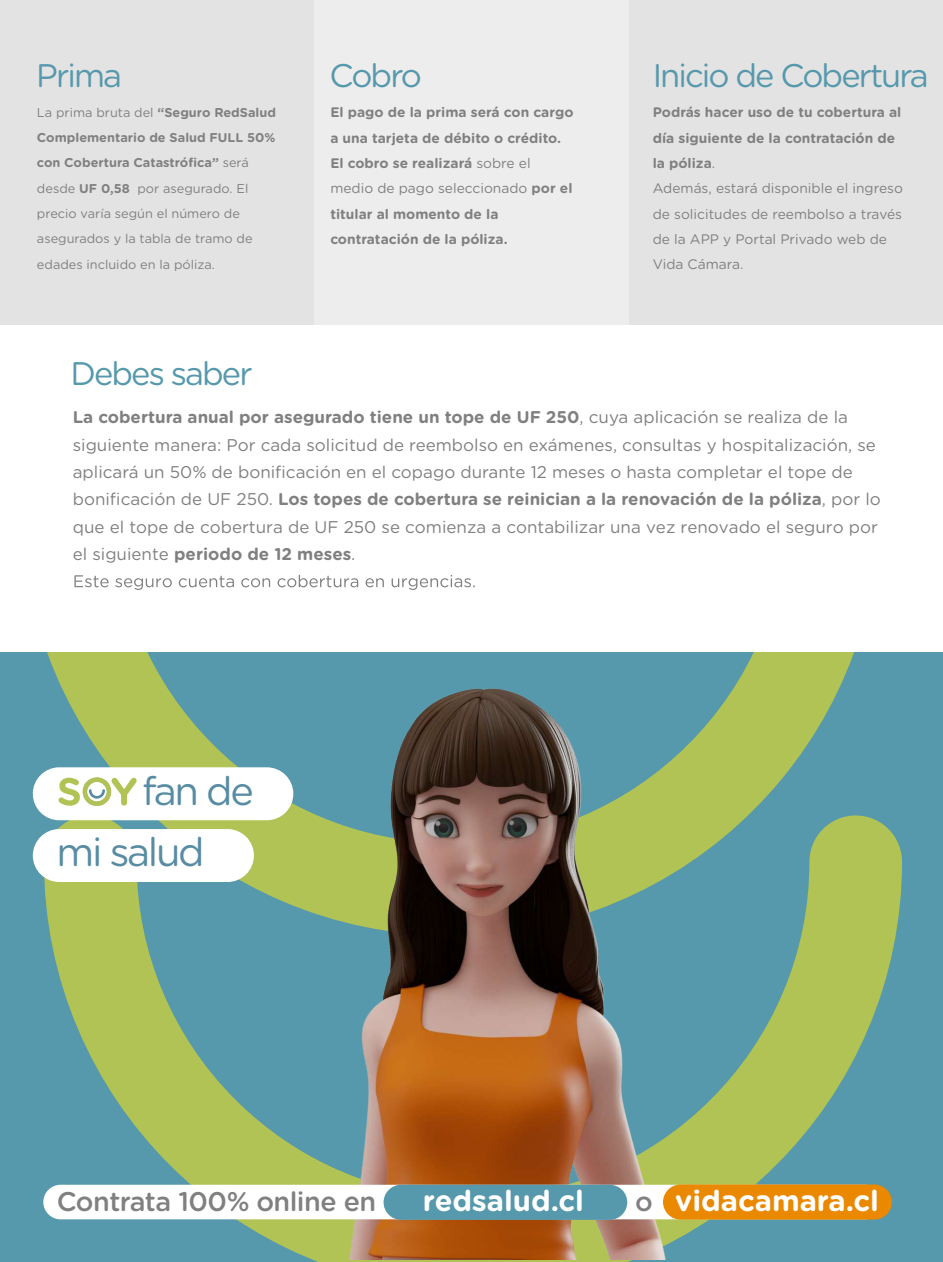
<style>
.page{position:relative;width:943px;height:1262px;background:#fff}
.page>*{position:absolute;margin:0;border:0;box-sizing:border-box;transform-origin:0 0}
.t1{font:39.83px/61px "Gotham Rounded";letter-spacing:-.06em;color:#588ca3}
.t2{font:32.62px "Gotham Rounded";letter-spacing:-.06em;color:#5698ac}
.t3{font:700 29.1px "Gotham Rounded";color:#fff}
.t4{font:500 27px "Gotham Rounded";letter-spacing:-.02em;color:#808080}
.t5{font:16.95px/27.3px "Gotham Rounded";color:#808080}
.t6{font:13.8px/25.3px "Gotham Rounded";color:#808080}
.t7{font:700 13.8px/25.3px "Gotham Rounded";color:#808080}
.t8{font:12.75px/25.3px "Gotham Rounded";color:#808080}
.s1{font-weight:700}
.s2{font-weight:400}
.s3{font-weight:500;font-size:27px;color:#808080}
</style>
<div class="page">
<div style="left:0;top:651px;width:943px;height:610px;background:#5698ac"></div>
<svg style="left:46px;top:822px;width:856px;height:439px"></svg>
<svg style="left:22px;top:651px;width:857px;height:284px"></svg>
<div style="left:0;top:0;width:314px;height:336px;background:#e3e3e3"></div>
<div style="left:628px;top:0;width:315px;height:336px;background:#e3e3e3"></div>
<div style="left:314px;top:0;width:314px;height:336px;background:#ededed"></div>
<div style="left:0;top:325px;width:943px;height:326px;background:#fff"></div>
<div style="left:33px;top:767px;width:260px;height:53px;background:#fff;border-radius:26px"></div>
<div style="left:33px;top:829px;width:221px;height:53px;background:#fff;border-radius:26px"></div>
<svg style="left:58px;top:777px;width:79px;height:29px"></svg>
<svg style="left:74px;top:574px;width:401px;height:16px"></svg>
<img style="left:315px;top:651px;width:383px;height:608px">
<div style="left:43px;top:1184px;width:839px;height:35px;background:#fff;border-radius:17px"></div>
<div style="left:663px;top:1184px;width:228px;height:35px;background:#ea8800;border-radius:18px"></div>
<div style="left:383px;top:1184px;width:244px;height:35px;background:#5698ac;border-radius:18px"></div>
<h2 class="t2" style="left:36px;top:53px;width:87px">Prima</h2>
<p class="t8" style="left:37px;top:99px;width:240px">La prima bruta del <span class="s1">“Seguro RedSalud<br>Complementario de Salud FULL 50% con Cobertura Catastrófica”</span> será desde <span class="s1">UF 0,58</span> por asegurado. El precio varía según el número de asegurados y la tabla de tramo de edades incluido en la póliza.</p>
<h2 class="t2" style="left:329px;top:53px;width:94px">Cobro</h2>
<p class="t7" style="left:330px;top:99px;width:245px">El pago de la prima será con cargo a una tarjeta de débito o crédito.<br>El cobro se realizará <span class="s2">sobre el medio de pago seleccionado</span> por el titular al momento de la contratación de la póliza.</p>
<h2 class="t2" style="left:652px;top:53px;width:277px">Inicio de Cobertura</h2>
<p class="t6" style="left:652px;top:99px;width:252px"><span class="s1">Podrás hacer uso de tu cobertura al día siguiente de la contratación de la póliza</span>.<br>Además, estará disponible el ingreso de solicitudes de reembolso a través de la APP y Portal Privado web de<br>Vida Cámara.</p>
<h2 class="t2" style="left:70px;top:351px;width:184px">Debes saber</h2>
<p class="t5" style="left:73px;top:402px;width:809px"><span class="s1">La cobertura anual por asegurado tiene un tope de UF 250</span>, cuya aplicación se realiza de la siguiente manera: Por cada solicitud de reembolso en exámenes, consultas y hospitalización, se aplicará un 50% de bonificación en el copago durante 12 meses o hasta completar el tope de bonificación de UF 250. <span class="s1">Los topes de cobertura se reinician a la renovación de la póliza</span>, por lo que el tope de cobertura de UF 250 se comienza a contabilizar una vez renovado el seguro por el siguiente <span class="s1">periodo de 12 meses</span>.</p>
<h1 class="t1" style="left:57px;top:758px;width:199px">Soy fan de mi salud</h1>
<h3 class="t4" style="left:57px;top:1181px;width:321px">Contrata 100% online en</h3>
<h3 class="t3" style="left:423px;top:1179px;width:162px">redsalud.cl</h3>
<h3 class="t3" style="left:635px;top:1179px;width:245px"><span class="s3">o</span> vidacamara.cl</h3>
</div>
